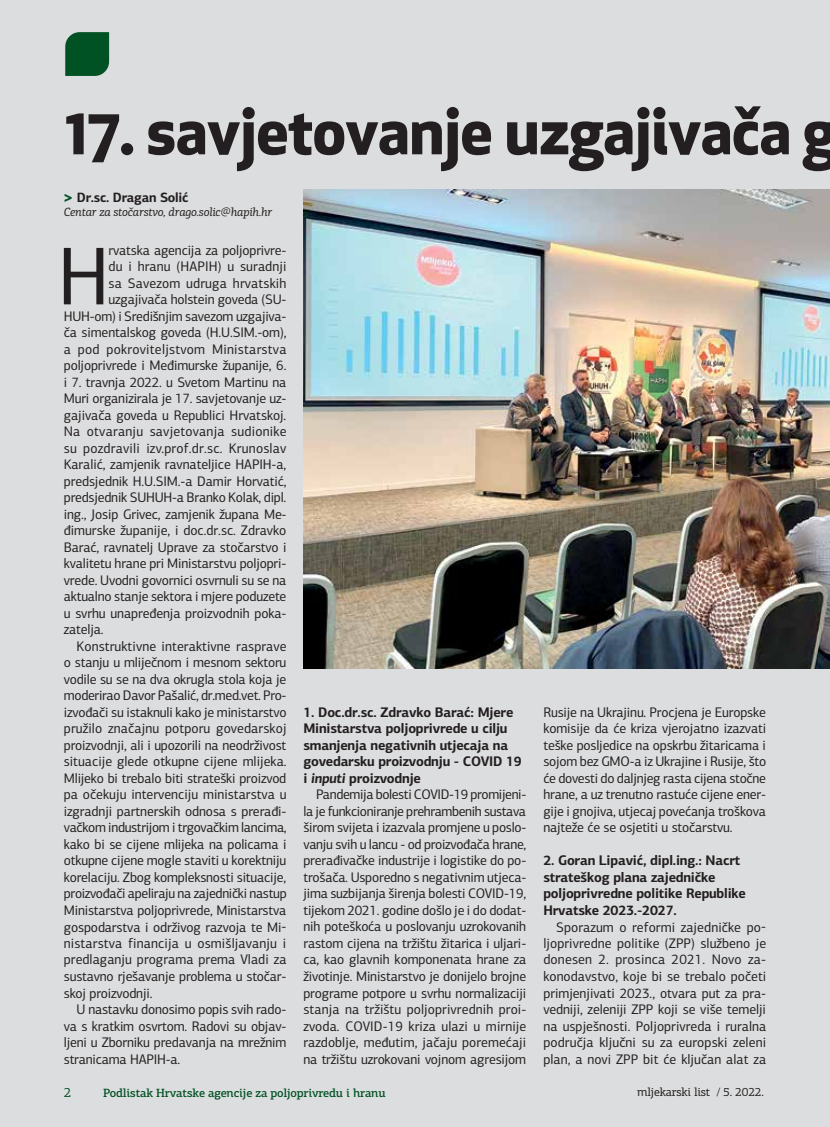
<style>
.page{position:relative;width:830px;height:1127px;background:#fff}
.page>*{position:absolute;margin:0;border:0;box-sizing:border-box;transform-origin:0 0}
.t1{font:82.5px "PF Agora Sans Pro";color:#231f20}
.t2{font:700 63.9px "Apex New";letter-spacing:-.01em;color:#231f20}
.t3{font:13.95px/16.5px "PF Agora Sans Pro";letter-spacing:-.015em;color:#231f20;text-align:justify}
.t4{font:700 13.95px/16.5px "PF Agora Sans Pro";letter-spacing:-.015em;color:#231f20}
.t5{font:13.95px "PF Agora Sans Pro";letter-spacing:.015em;color:#231f20}
.t6{font:13.95px "PF Agora Sans Pro";letter-spacing:.01em;color:#231f20}
.t7{font:13.95px "PF Agora Sans Pro";letter-spacing:.005em;color:#231f20}
.t8{font:700 13.5px "PF Agora Sans Pro";letter-spacing:-.02em;color:#231f20}
.t9{font:13.5px "PF Agora Slab Pro";color:#005123}
.t10{font:500 12px "PF Agora Slab Pro";letter-spacing:-.015em;color:#005123}
.t11{font:italic 12px "PF Agora Slab Pro";letter-spacing:-.015em;color:#231f20}
.t12{font:12px "PF Agora Slab Pro";letter-spacing:-.015em;color:#231f20}
.s1{font-family:"PF Agora Slab Pro";font-weight:900;color:#005123}
.s2{font-style:italic}
</style>
<div class="page">
<div style="left:0;top:0;width:829px;height:1127px;background:#dcddde"></div>
<svg style="left:65px;top:32px;width:44px;height:44px;background:#0c582d"></svg>
<img style="left:303px;top:190px;width:526px;height:478px">
<h2 class="t2" style="left:65px;top:85px;width:773px">17. savjetovanje uzgajivača g</h2>
<p class="t8" style="left:64px;top:188px;width:126px"><span class="s1">&gt;</span> Dr.sc. Dragan Solić</p>
<p class="t11" style="left:64px;top:205px;width:210px">Centar za stočarstvo, drago.solic@hapih.hr</p>
<h1 class="t1" style="left:57px;top:227px;width:54px">H</h1>
<p class="t3" style="left:109px;top:242px;width:179px">rvatska agencija za poljoprivre-</p>
<p class="t6" style="left:109px;top:258px;width:179px">du i hranu (HAPIH) u suradnji</p>
<p class="t6" style="left:109px;top:275px;width:179px">sa Savezom udruga hrvatskih</p>
<p class="t3" style="left:109px;top:291px;width:179px">uzgajivača holstein goveda (SU-</p>
<p class="t3" style="left:64px;top:308px;width:224px">HUH-om) i Središnjim savezom uzgajiva-</p>
<p class="t3" style="left:64px;top:324px;width:224px">ča simentalskog goveda (H.U.SIM.-om),</p>
<p class="t5" style="left:64px;top:341px;width:224px">a pod pokroviteljstvom Ministarstva</p>
<p class="t3" style="left:64px;top:357px;width:224px">poljoprivrede i Međimurske županije, 6.</p>
<p class="t3" style="left:64px;top:374px;width:224px">i 7. travnja 2022. u Svetom Martinu na</p>
<p class="t3" style="left:64px;top:390px;width:224px">Muri organizirala je 17. savjetovanje uz-</p>
<p class="t3" style="left:64px;top:407px;width:224px">gajivača goveda u Republici Hrvatskoj.</p>
<p class="t5" style="left:64px;top:423px;width:224px">Na otvaranju savjetovanja sudionike</p>
<p class="t5" style="left:64px;top:440px;width:224px">su pozdravili izv.prof.dr.sc. Krunoslav</p>
<p class="t3" style="left:64px;top:456px;width:224px">Karalić, zamjenik ravnateljice HAPIH-a,</p>
<p class="t3" style="left:64px;top:473px;width:224px">predsjednik H.U.SIM.-a Damir Horvatić,</p>
<p class="t3" style="left:64px;top:489px;width:224px">predsjednik SUHUH-a Branko Kolak, dipl.</p>
<p class="t3" style="left:64px;top:506px;width:224px">ing., Josip Grivec, zamjenik župana Me-</p>
<p class="t3" style="left:64px;top:522px;width:224px">đimurske županije, i doc.dr.sc. Zdravko</p>
<p class="t3" style="left:64px;top:539px;width:224px">Barać, ravnatelj Uprave za stočarstvo i</p>
<p class="t3" style="left:64px;top:555px;width:224px">kvalitetu hrane pri Ministarstvu poljopri-</p>
<p class="t3" style="left:64px;top:572px;width:224px">vrede. Uvodni govornici osvrnuli su se na</p>
<p class="t3" style="left:64px;top:588px;width:224px">aktualno stanje sektora i mjere poduzete</p>
<p class="t3" style="left:64px;top:605px;width:224px">u svrhu unapređenja proizvodnih poka-</p>
<p class="t3" style="left:64px;top:621px;width:41px">zatelja.</p>
<p class="t7" style="left:77px;top:638px;width:211px">Konstruktivne interaktivne rasprave</p>
<p class="t3" style="left:64px;top:654px;width:224px">o stanju u mliječnom i mesnom sektoru</p>
<p class="t3" style="left:64px;top:671px;width:224px">vodile su se na dva okrugla stola koja je</p>
<p class="t3" style="left:64px;top:687px;width:224px">moderirao Davor Pašalić, dr.med.vet. Pro-</p>
<p class="t3" style="left:64px;top:704px;width:224px">izvođači su istaknuli kako je ministarstvo</p>
<p class="t7" style="left:64px;top:720px;width:224px">pružilo značajnu potporu govedarskoj</p>
<p class="t3" style="left:64px;top:737px;width:224px">proizvodnji, ali i upozorili na neodrživost</p>
<p class="t3" style="left:64px;top:753px;width:224px">situacije glede otkupne cijene mlijeka.</p>
<p class="t3" style="left:64px;top:770px;width:224px">Mlijeko bi trebalo biti strateški proizvod</p>
<p class="t3" style="left:64px;top:786px;width:224px">pa očekuju intervenciju ministarstva u</p>
<p class="t3" style="left:64px;top:803px;width:224px">izgradnji partnerskih odnosa s prerađi-</p>
<p class="t3" style="left:64px;top:819px;width:224px">vačkom industrijom i trgovačkim lancima,</p>
<p class="t3" style="left:64px;top:836px;width:224px">kako bi se cijene mlijeka na policama i</p>
<p class="t3" style="left:64px;top:852px;width:224px">otkupne cijene mogle staviti u korektniju</p>
<p class="t3" style="left:64px;top:869px;width:224px">korelaciju. Zbog kompleksnosti situacije,</p>
<p class="t3" style="left:64px;top:885px;width:224px">proizvođači apeliraju na zajednički nastup</p>
<p class="t3" style="left:64px;top:902px;width:224px">Ministarstva poljoprivrede, Ministarstva</p>
<p class="t3" style="left:64px;top:918px;width:224px">gospodarstva i održivog razvoja te Mi-</p>
<p class="t6" style="left:64px;top:935px;width:224px">nistarstva financija u osmišljavanju i</p>
<p class="t3" style="left:64px;top:951px;width:224px">predlaganju programa prema Vladi za</p>
<p class="t3" style="left:64px;top:968px;width:224px">sustavno rješavanje problema u stočar-</p>
<p class="t3" style="left:64px;top:984px;width:90px">skoj proizvodnji.</p>
<p class="t3" style="left:77px;top:1001px;width:211px">U nastavku donosimo popis svih rado-</p>
<p class="t3" style="left:64px;top:1017px;width:224px">va s kratkim osvrtom. Radovi su objav-</p>
<p class="t3" style="left:64px;top:1034px;width:224px">ljeni u Zborniku predavanja na mrežnim</p>
<p class="t3" style="left:64px;top:1050px;width:118px">stranicama HAPIH-a.</p>
<p class="t4" style="left:303px;top:704px;width:220px">1. Doc.dr.sc. Zdravko Barać: Mjere<br>Ministarstva poljoprivrede u cilju smanjenja negativnih utjecaja na govedarsku proizvodnju - COVID 19 i <span class="s2">inputi</span> proizvodnje</p>
<p class="t3" style="left:303px;top:786px;width:224px;text-indent:13px">Pandemija bolesti COVID-19 promijeni&shy;la je funkcioniranje prehrambenih sustava širom svijeta i izazvala promjene u poslo&shy;vanju svih u lancu - od proizvođača hrane, prerađivačke industrije i logistike do po&shy;trošača. Usporedno s negativnim utjeca&shy;jima suzbijanja širenja bolesti COVID-19, tijekom 2021. godine došlo je i do dodat&shy;nih poteškoća u poslovanju uzrokovanih rastom cijena na tržištu žitarica i uljari&shy;ca, kao glavnih komponenata hrane za životinje. Ministarstvo je donijelo brojne programe potpore u svrhu normalizaciji stanja na tržištu poljoprivrednih proi&shy;zvoda. COVID-19 kriza ulazi u mirnije razdoblje, međutim, jačaju poremećaji na tržištu uzrokovani vojnom agresijom</p>
<p class="t3" style="left:543px;top:704px;width:224px">Rusije na Ukrajinu. Procjena je Europske komisije da će kriza vjerojatno izazvati teške posljedice na opskrbu žitaricama i sojom bez GMO-a iz Ukrajine i Rusije, što će dovesti do daljnjeg rasta cijena stočne hrane, a uz trenutno rastuće cijene ener&shy;gije i gnojiva, utjecaj povećanja troškova najteže će se osjetiti u stočarstvu.</p>
<p class="t4" style="left:543px;top:852px;width:204px">2. Goran Lipavić, dipl.ing.: Nacrt strateškog plana zajedničke poljoprivredne politike Republike<br>Hrvatske 2023.-2027.</p>
<p class="t3" style="left:543px;top:918px;width:224px;text-indent:13px">Sporazum o reformi zajedničke po&shy;ljoprivredne politike (ZPP) službeno je donesen 2. prosinca 2021. Novo za&shy;konodavstvo, koje bi se trebalo početi primjenjivati 2023., otvara put za pra&shy;vedniji, zeleniji ZPP koji se više temelji na uspješnosti. Poljoprivreda i ruralna područja ključni su za europski zeleni plan, a novi ZPP bit će ključan alat za</p>
<p class="t9" style="left:64px;top:1084px;width:9px">2</p>
<p class="t10" style="left:103px;top:1085px;width:284px">Podlistak Hrvatske agencije za poljoprivredu i hranu</p>
<p class="t12" style="left:636px;top:1084px;width:128px">mljekarski list / 5. 2022.</p>
</div>
